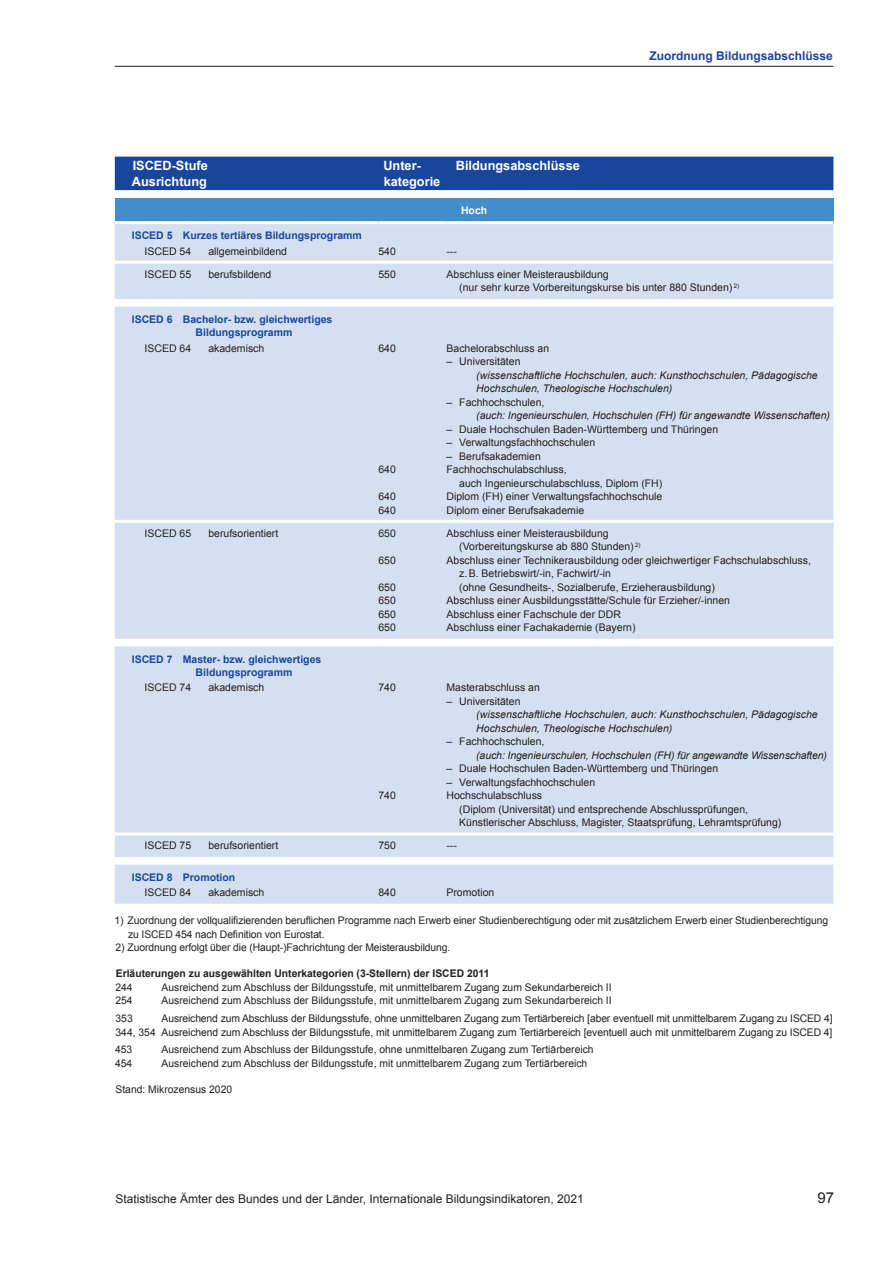
<style>
.page{position:relative;width:893px;height:1263px;background:#fff}
.page>*{position:absolute;margin:0;border:0;box-sizing:border-box;transform-origin:0 0}
.t1{font:15px "Arial";color:#231f20}
.t2{font:700 12.75px/15.9px "Arial";color:#fff}
.t3{font:12px "Arial";color:#231f20}
.t4{font:700 12px "Arial";color:#18469d}
.t5{font:10.5px/13.5px "Arial";color:#231f20}
.t6{font:italic 10.5px/13.5px "Arial";color:#231f20}
.t7{font:700 10.5px/13.5px "Arial";color:#18469d}
.t8{font:700 10.5px "Arial";color:#231f20}
.t9{font:700 10.5px "Arial";color:#fff}
.s1{font-style:normal}
</style>
<div class="page">
<hr style="left:115px;top:66px;width:718px;height:1px;background:#231f20">
<div style="left:115px;top:157px;width:718px;height:33px;background:#18469d"></div>
<div style="left:115px;top:198px;width:718px;height:25px;background:#448dcb"></div>
<div style="left:115px;top:224px;width:718px;height:680px;background:#d4e0f1"></div>
<hr style="left:115px;top:261px;width:263px;height:3px;background:#fff">
<hr style="left:378px;top:261px;width:68px;height:3px;background:#fff">
<hr style="left:446px;top:261px;width:387px;height:3px;background:#fff">
<hr style="left:115px;top:520px;width:263px;height:3px;background:#fff">
<hr style="left:378px;top:520px;width:68px;height:3px;background:#fff">
<hr style="left:446px;top:520px;width:387px;height:3px;background:#fff">
<hr style="left:115px;top:832px;width:263px;height:3px;background:#fff">
<hr style="left:378px;top:832px;width:68px;height:3px;background:#fff">
<hr style="left:446px;top:832px;width:387px;height:3px;background:#fff">
<hr style="left:115px;top:221px;width:263px;height:3px;background:#fff">
<hr style="left:378px;top:221px;width:68px;height:3px;background:#fff">
<hr style="left:446px;top:221px;width:387px;height:3px;background:#fff">
<p class="t4" style="left:649px;top:48px;width:185px">Zuordnung Bildungsabschlüsse</p>
<p class="t2" style="left:132px;top:158px;width:77px">ISCED-Stufe<br>Ausrichtung</p>
<p class="t2" style="left:383px;top:158px;width:58px">Unter&shy;kategorie</p>
<p class="t2" style="left:456px;top:158px;width:125px">Bildungsabschlüsse</p>
<p class="t9" style="left:461px;top:203px;width:28px">Hoch</p>
<p class="t7" style="left:132px;top:229px;width:232px">ISCED 5 Kurzes tertiäres Bildungsprogramm</p>
<p class="t5" style="left:145px;top:244px;width:48px">ISCED 54</p>
<p class="t5" style="left:208px;top:244px;width:80px">allgemeinbildend</p>
<p class="t5" style="left:378px;top:244px;width:19px">540</p>
<p class="t5" style="left:446px;top:244px;width:12px">---</p>
<p class="t5" style="left:145px;top:268px;width:48px">ISCED 55</p>
<p class="t5" style="left:208px;top:268px;width:65px">berufsbildend</p>
<p class="t5" style="left:378px;top:268px;width:19px">550</p>
<p class="t5" style="left:459px;top:268px;width:281px;text-indent:-13px">Abschluss einer Meisterausbildung<br>(nur sehr kurze Vorbereitungskurse bis unter 880 Stunden) <sup>2)</sup></p>
<p class="t7" style="left:196px;top:313px;width:138px;text-indent:-64px">ISCED 6 Bachelor- bzw. gleichwertiges<br>Bildungsprogramm</p>
<p class="t5" style="left:145px;top:341px;width:48px">ISCED 64</p>
<p class="t5" style="left:208px;top:341px;width:58px">akademisch</p>
<p class="t5" style="left:378px;top:341px;width:19px">640</p>
<p class="t5" style="left:446px;top:341px;width:104px">Bachelorabschluss an</p>
<p class="t6" style="left:476px;top:355px;width:343px;text-indent:-30px"><span class="s1">– Universitäten<br></span>(wissenschaftliche Hochschulen, auch: Kunsthochschulen, Pädagogische<br>Hochschulen, Theologische Hochschulen)</p>
<p class="t6" style="left:476px;top:395px;width:355px;text-indent:-30px"><span class="s1">– Fachhochschulen,<br></span>(auch: Ingenieurschulen, Hochschulen (FH) für angewandte Wissenschaften)</p>
<p class="t5" style="left:446px;top:422px;width:273px">– Duale Hochschulen Baden-Württemberg und Thüringen</p>
<p class="t5" style="left:446px;top:436px;width:150px">– Verwaltungsfachhochschulen</p>
<p class="t5" style="left:446px;top:449px;width:96px">– Berufsakademien</p>
<p class="t5" style="left:459px;top:463px;width:205px;text-indent:-13px">Fachhochschulabschluss,<br>auch Ingenieurschulabschluss, Diplom (FH)</p>
<p class="t5" style="left:446px;top:490px;width:217px">Diplom (FH) einer Verwaltungsfachhochschule</p>
<p class="t5" style="left:446px;top:503px;width:139px">Diplom einer Berufsakademie</p>
<p class="t5" style="left:378px;top:463px;width:19px">640</p>
<p class="t5" style="left:378px;top:490px;width:19px">640</p>
<p class="t5" style="left:378px;top:503px;width:19px">640</p>
<p class="t5" style="left:145px;top:526px;width:48px">ISCED 65</p>
<p class="t5" style="left:208px;top:526px;width:72px">berufsorientiert</p>
<p class="t5" style="left:378px;top:526px;width:19px">650</p>
<p class="t5" style="left:378px;top:553px;width:19px">650</p>
<p class="t5" style="left:378px;top:580px;width:19px">650</p>
<p class="t5" style="left:378px;top:594px;width:19px">650</p>
<p class="t5" style="left:378px;top:607px;width:19px">650</p>
<p class="t5" style="left:378px;top:621px;width:19px">650</p>
<p class="t7" style="left:196px;top:652px;width:127px;text-indent:-64px">ISCED 7 Master- bzw. gleichwertiges<br>Bildungsprogramm</p>
<p class="t5" style="left:145px;top:681px;width:48px">ISCED 74</p>
<p class="t5" style="left:208px;top:681px;width:58px">akademisch</p>
<p class="t5" style="left:378px;top:681px;width:19px">740</p>
<p class="t5" style="left:378px;top:789px;width:19px">740</p>
<p class="t5" style="left:459px;top:526px;width:183px;text-indent:-13px">Abschluss einer Meisterausbildung (Vorbereitungskurse ab 880 Stunden) <sup>2)</sup></p>
<p class="t5" style="left:459px;top:553px;width:353px;text-indent:-13px">Abschluss einer Technikerausbildung oder gleichwertiger Fachschulabschluss, z.B. Betriebswirt/-in, Fachwirt/-in<br>(ohne Gesundheits-, Sozialberufe, Erzieherausbildung)</p>
<p class="t5" style="left:446px;top:594px;width:285px">Abschluss einer Ausbildungsstätte/Schule für Erzieher/-innen</p>
<p class="t5" style="left:446px;top:607px;width:191px">Abschluss einer Fachschule der DDR<br>Abschluss einer Fachakademie (Bayern)</p>
<p class="t5" style="left:446px;top:681px;width:95px">Masterabschluss an</p>
<p class="t6" style="left:476px;top:695px;width:343px;text-indent:-30px"><span class="s1">– Universitäten<br></span>(wissenschaftliche Hochschulen, auch: Kunsthochschulen, Pädagogische<br>Hochschulen, Theologische Hochschulen)</p>
<p class="t6" style="left:476px;top:735px;width:352px;text-indent:-30px"><span class="s1">– Fachhochschulen,<br></span>(auch: Ingenieurschulen, Hochschulen (FH) für angewandte Wissenschaften)</p>
<p class="t5" style="left:446px;top:762px;width:273px">– Duale Hochschulen Baden-Württemberg und Thüringen</p>
<p class="t5" style="left:446px;top:775px;width:150px">– Verwaltungsfachhochschulen</p>
<p class="t5" style="left:459px;top:789px;width:324px;text-indent:-13px">Hochschulabschluss<br>(Diplom (Universität) und entsprechende Abschlussprüfungen,<br>Künstlerischer Abschluss, Magister, Staatsprüfung, Lehramtsprüfung)</p>
<p class="t5" style="left:145px;top:839px;width:48px">ISCED 75</p>
<p class="t5" style="left:208px;top:839px;width:72px">berufsorientiert</p>
<p class="t5" style="left:378px;top:839px;width:19px">750</p>
<p class="t5" style="left:446px;top:839px;width:12px">---</p>
<p class="t7" style="left:132px;top:871px;width:105px">ISCED 8 Promotion</p>
<p class="t5" style="left:145px;top:886px;width:48px">ISCED 84</p>
<p class="t5" style="left:208px;top:886px;width:58px">akademisch</p>
<p class="t5" style="left:378px;top:886px;width:19px">840</p>
<p class="t5" style="left:446px;top:886px;width:49px">Promotion</p>
<p class="t5" style="left:128px;top:914px;width:701px;text-indent:-14px">1) Zuordnung der vollqualifizierenden beruflichen Programme nach Erwerb einer Studienberechtigung oder mit zusätzlichem Erwerb einer Studienberechtigung zu ISCED 454 nach Definition von Eurostat.</p>
<p class="t5" style="left:115px;top:941px;width:336px">2) Zuordnung erfolgt über die (Haupt-)Fachrichtung der Meisterausbildung.</p>
<p class="t8" style="left:116px;top:967px;width:375px">Erläuterungen zu ausgewählten Unterkategorien (3-Stellern) der ISCED 2011</p>
<p class="t5" style="left:115px;top:980px;width:19px">244</p>
<p class="t5" style="left:162px;top:980px;width:452px">Ausreichend zum Abschluss der Bildungsstufe, mit unmittelbarem Zugang zum Sekundarbereich II</p>
<p class="t5" style="left:115px;top:994px;width:19px">254</p>
<p class="t5" style="left:162px;top:994px;width:452px">Ausreichend zum Abschluss der Bildungsstufe, mit unmittelbarem Zugang zum Sekundarbereich II</p>
<p class="t5" style="left:116px;top:1012px;width:19px">353</p>
<p class="t5" style="left:162px;top:1012px;width:673px">Ausreichend zum Abschluss der Bildungsstufe, ohne unmittelbaren Zugang zum Tertiärbereich [aber eventuell mit unmittelbarem Zugang zu ISCED 4]</p>
<p class="t5" style="left:116px;top:1025px;width:718px">344, 354 Ausreichend zum Abschluss der Bildungsstufe, mit unmittelbarem Zugang zum Tertiärbereich [eventuell auch mit unmittelbarem Zugang zu ISCED 4]</p>
<p class="t5" style="left:115px;top:1043px;width:19px">453</p>
<p class="t5" style="left:162px;top:1043px;width:434px">Ausreichend zum Abschluss der Bildungsstufe, ohne unmittelbaren Zugang zum Tertiärbereich</p>
<p class="t5" style="left:115px;top:1056px;width:19px">454</p>
<p class="t5" style="left:162px;top:1056px;width:427px">Ausreichend zum Abschluss der Bildungsstufe, mit unmittelbarem Zugang zum Tertiärbereich</p>
<p class="t5" style="left:116px;top:1083px;width:118px">Stand: Mikrozensus 2020</p>
<p class="t3" style="left:115px;top:1191px;width:470px">Statistische Ämter des Bundes und der Länder, Internationale Bildungsindikatoren, 2021</p>
<h1 class="t1" style="left:818px;top:1188px;width:18px">97</h1>
</div>
